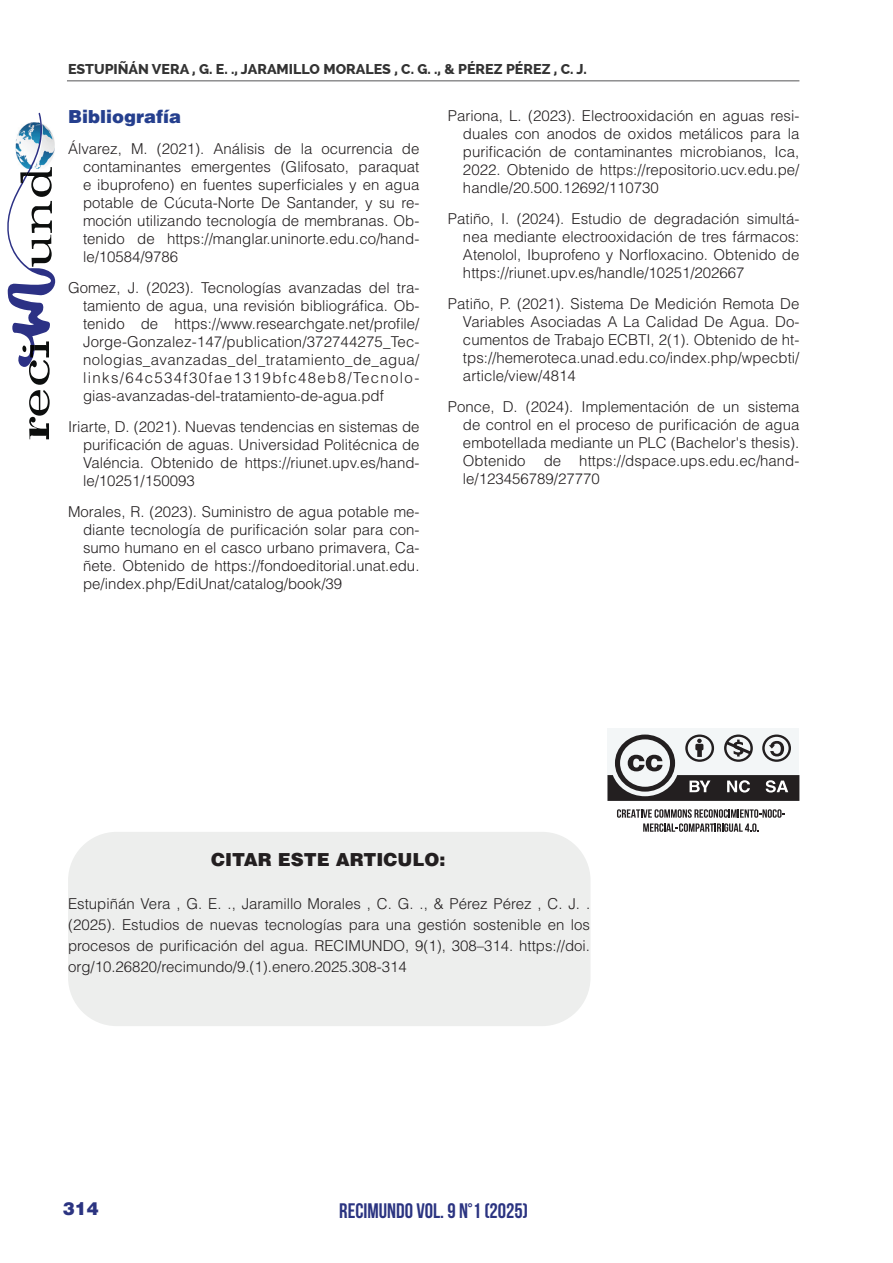
<style>
.page{position:relative;width:893px;height:1263px;background:#fff}
.page>*{position:absolute;margin:0;border:0;box-sizing:border-box;transform-origin:0 0}
.t1{font:700 21px "Bebas Neue";color:#2b3481}
.t2{font:900 18px "Helvetica LT Std";color:#231f20}
.t3{font:900 18px "Helvetica LT Std";color:#253f8e}
.t4{font:900 18px "Helvetica LT Std";color:#2b3481}
.t5{font:300 15px/18px "Helvetica LT Std";color:#231f20;text-align:justify}
.t6{font:800 14.25px "Raleway";color:#333}
</style>
<div class="page">
<hr style="left:67px;top:80px;width:732px;height:1px;background:#545557">
<svg style="left:7px;top:113px;width:48px;height:326px"></svg>
<svg style="left:617px;top:809px;width:168px;height:23px"></svg>
<div style="left:607px;top:728px;width:192px;height:73px;background:#f3f6f7"></div>
<svg style="left:607px;top:734px;width:192px;height:67px"></svg>
<div style="left:68px;top:832px;width:522px;height:194px;background:#edeeed;border-radius:49px"></div>
<p class="t6" style="left:68px;top:60px;width:520px">ESTUPIÑÁN VERA , G. E. ., JARAMILLO MORALES , C. G. ., &amp; PÉREZ PÉREZ , C. J.</p>
<p class="t3" style="left:68px;top:105px;width:115px">Bibliografía</p>
<p class="t5" style="left:83px;top:140px;width:338px;text-indent:-15px">Álvarez, M. (2021). Análisis de la ocurrencia de contaminantes emergentes (Glifosato, paraquat e ibuprofeno) en fuentes superficiales y en agua potable de Cúcuta-Norte De Santander, y su re&shy;moción utilizando tecnología de membranas. Ob&shy;tenido de https://manglar.uninorte.edu.co/hand&shy;le/10584/9786</p>
<p class="t5" style="left:83px;top:279px;width:338px;text-indent:-15px">Gomez, J. (2023). Tecnologías avanzadas del tra&shy;tamiento de agua, una revisión bibliográfica. Ob&shy;tenido de https://www.researchgate.net/profile/ Jorge-Gonzalez-147/publication/372744275_Tec&shy;nologias_avanzadas_del_tratamiento_de_agua/ links/64c534f30fae1319bfc48eb8/Tecnolo&shy;gias-avanzadas-del-tratamiento-de-agua.pdf</p>
<p class="t5" style="left:83px;top:417px;width:338px;text-indent:-15px">Iriarte, D. (2021). Nuevas tendencias en sistemas de purificación de aguas. Universidad Politécnica de Valéncia. Obtenido de https://riunet.upv.es/hand&shy;le/10251/150093</p>
<p class="t5" style="left:83px;top:502px;width:338px;text-indent:-15px">Morales, R. (2023). Suministro de agua potable me&shy;diante tecnología de purificación solar para con&shy;sumo humano en el casco urbano primavera, Ca&shy;ñete. Obtenido de https://fondoeditorial.unat.edu. pe/index.php/EdiUnat/catalog/book/39</p>
<p class="t5" style="left:463px;top:107px;width:338px;text-indent:-15px">Pariona, L. (2023). Electrooxidación en aguas resi&shy;duales con anodos de oxidos metálicos para la purificación de contaminantes microbianos, Ica, 2022. Obtenido de https://repositorio.ucv.edu.pe/ handle/20.500.12692/110730</p>
<p class="t5" style="left:463px;top:210px;width:338px;text-indent:-15px">Patiño, I. (2024). Estudio de degradación simultá&shy;nea mediante electrooxidación de tres fármacos:<br>Atenolol, Ibuprofeno y Norfloxacino. Obtenido de https://riunet.upv.es/handle/10251/202667</p>
<p class="t5" style="left:463px;top:294px;width:338px;text-indent:-15px">Patiño, P. (2021). Sistema De Medición Remota De Variables Asociadas A La Calidad De Agua. Do&shy;cumentos de Trabajo ECBTI, 2(1). Obtenido de ht&shy;tps://hemeroteca.unad.edu.co/index.php/wpecbti/ article/view/4814</p>
<p class="t5" style="left:463px;top:397px;width:338px;text-indent:-15px">Ponce, D. (2024). Implementación de un sistema de control en el proceso de purificación de agua embotellada mediante un PLC (Bachelor's thesis).<br>Obtenido de https://dspace.ups.edu.ec/hand&shy;le/123456789/27770</p>
<p class="t2" style="left:211px;top:848px;width:236px">CITAR ESTE ARTICULO:</p>
<p class="t5" style="left:68px;top:893px;width:524px;line-height:21px">Estupiñán Vera , G. E. ., Jaramillo Morales , C. G. ., &amp; Pérez Pérez , C. J. . (2025). Estudios de nuevas tecnologías para una gestión sostenible en los procesos de purificación del agua. RECIMUNDO, 9(1), 308–314. https://doi. org/10.26820/recimundo/9.(1).enero.2025.308-314</p>
<p class="t4" style="left:63px;top:1197px;width:38px">314</p>
<h1 class="t1" style="left:339px;top:1199px;width:190px">RECIMUNDO VOL. 9 N°1 (2025)</h1>
</div>
